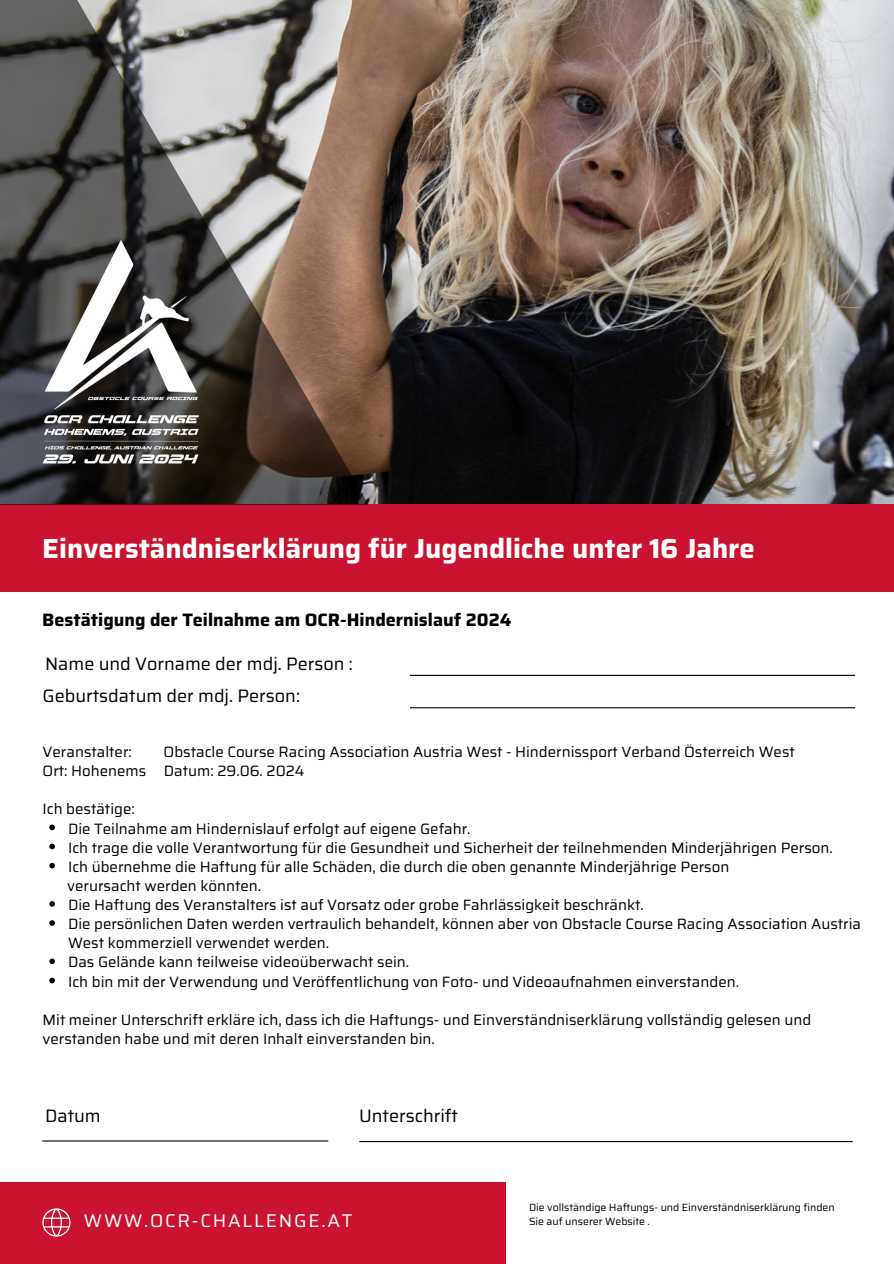
<style>
.page{position:relative;width:894px;height:1264px;background:#fff}
.page>*{position:absolute;margin:0;border:0;box-sizing:border-box;transform-origin:0 0}
.t1{font:700 27.6px "Saira";color:#fff}
.t2{font:18.45px "Saira";letter-spacing:.095em;color:#fff}
.t3{font:18px "Saira";color:#000}
.t4{font:700 18px "Saira";color:#000}
.t5{font:15px/19.2px "Saira";color:#000}
.t6{font:10.5px/14px "Saira";color:#000}
</style>
<div class="page">
<img style="left:369px;top:0;width:524px;height:504px">
<div style="left:0;top:504px;width:893px;height:88px;background:#c91330"></div>
<svg style="left:0;top:0;width:369px;height:505px;background:#6f6661"></svg>
<svg style="left:49px;top:824px;width:6px;height:6px"></svg>
<svg style="left:49px;top:843px;width:6px;height:6px"></svg>
<svg style="left:49px;top:862px;width:6px;height:6px"></svg>
<svg style="left:49px;top:901px;width:6px;height:5px"></svg>
<svg style="left:49px;top:920px;width:6px;height:5px"></svg>
<svg style="left:49px;top:958px;width:6px;height:6px"></svg>
<svg style="left:49px;top:977px;width:6px;height:6px"></svg>
<img style="left:43px;top:241px;width:160px;height:225px">
<div style="left:0;top:1181px;width:505px;height:82px;background:#c91330"></div>
<svg style="left:42px;top:1208px;width:28px;height:28px"></svg>
<hr style="left:42px;top:1140px;width:286px;height:1px;background:#000">
<hr style="left:359px;top:1140px;width:493px;height:2px;background:#000">
<hr style="left:410px;top:674px;width:444px;height:2px;background:#000">
<hr style="left:410px;top:707px;width:444px;height:1px;background:#000">
<p class="t1" style="left:42px;top:526px;width:713px">Einverständniserklärung für Jugendliche unter 16 Jahre</p>
<h4 class="t4" style="left:42px;top:605px;width:470px">Bestätigung der Teilnahme am OCR-Hindernislauf 2024</h4>
<p class="t3" style="left:45px;top:649px;width:309px">Name und Vorname der mdj. Person :</p>
<h2 class="t3" style="left:43px;top:681px;width:259px">Geburtsdatum der mdj. Person:</h2>
<h1 class="t5" style="left:43px;top:742px;width:753px;text-indent:121px">Obstacle Course Racing Association Austria West - Hindernissport Verband Österreich West<br>Ort: Hohenems Datum: 29.06. 2024</h1>
<h3 class="t5" style="left:43px;top:799px;width:94px">Ich bestätige:</h3>
<h4 class="t5" style="left:68px;top:818px;width:404px">Die Teilnahme am Hindernislauf erfolgt auf eigene Gefahr.</h4>
<h4 class="t5" style="left:68px;top:837px;width:766px">Ich trage die volle Verantwortung für die Gesundheit und Sicherheit der teilnehmenden Minderjährigen Person.</h4>
<h5 class="t5" style="left:68px;top:857px;width:662px">Ich übernehme die Haftung für alle Schäden, die durch die oben genannte Minderjährige Person</h5>
<h5 class="t5" style="left:67px;top:876px;width:195px">verursacht werden könnten.</h5>
<p class="t5" style="left:68px;top:895px;width:577px">Die Haftung des Veranstalters ist auf Vorsatz oder grobe Fahrlässigkeit beschränkt.</p>
<p class="t5" style="left:68px;top:914px;width:794px">Die persönlichen Daten werden vertraulich behandelt, können aber von Obstacle Course Racing Association Austria<br>West kommerziell verwendet werden.</p>
<p class="t5" style="left:68px;top:952px;width:342px">Das Gelände kann teilweise videoüberwacht sein.</p>
<h5 class="t5" style="left:68px;top:971px;width:672px">Ich bin mit der Verwendung und Veröffentlichung von Foto- und Videoaufnahmen einverstanden.</h5>
<p class="t5" style="left:43px;top:1010px;width:769px">Mit meiner Unterschrift erkläre ich, dass ich die Haftungs- und Einverständniserklärung vollständig gelesen und verstanden habe und mit deren Inhalt einverstanden bin.</p>
<h1 class="t5" style="left:43px;top:742px;width:91px">Veranstalter:</h1>
<h5 class="t3" style="left:45px;top:1101px;width:57px">Datum</h5>
<h4 class="t3" style="left:359px;top:1101px;width:100px">Unterschrift</h4>
<p class="t2" style="left:84px;top:1206px;width:270px">WWW.OCR-CHALLENGE.AT</p>
<p class="t6" style="left:529px;top:1199px;width:307px">Die vollständige Haftungs- und Einverständniserklärung finden<br>Sie auf unserer Website .</p>
</div>
